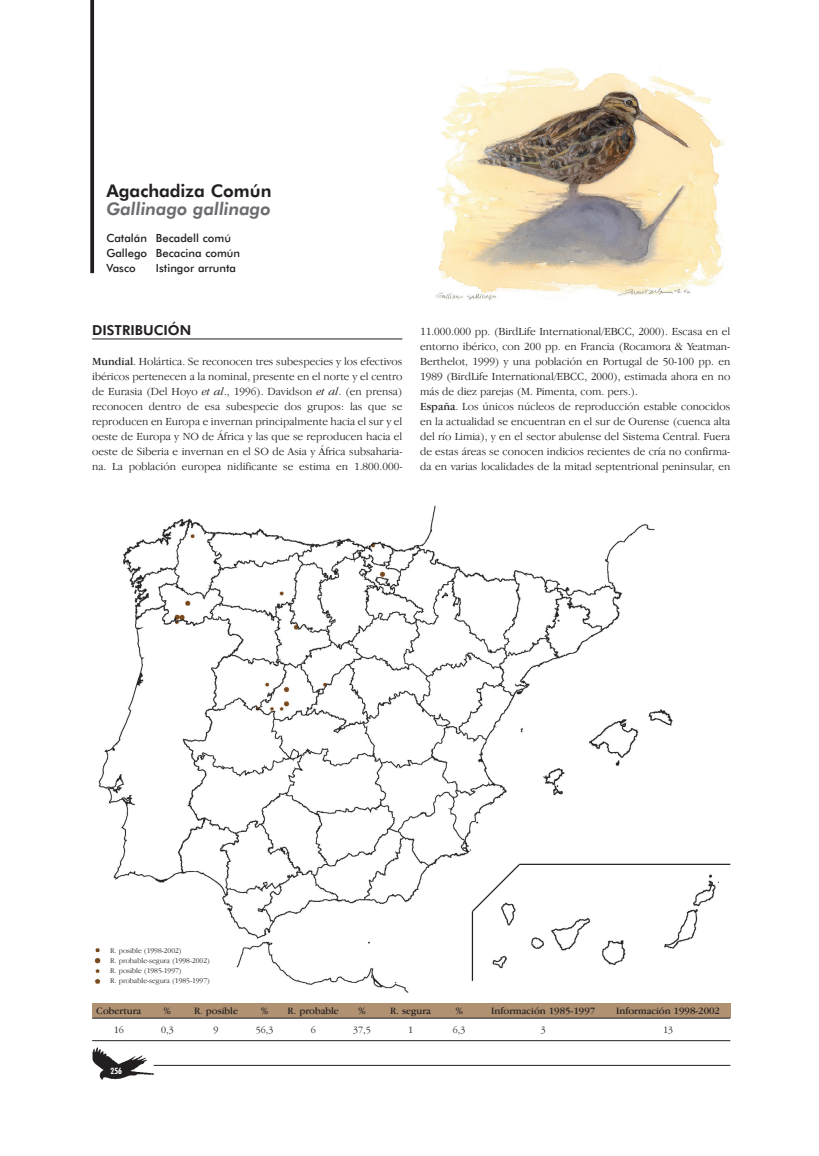
<style>
.page{position:relative;width:819px;height:1156px;background:#fff}
.page>*{position:absolute;margin:0;border:0;box-sizing:border-box;transform-origin:0 0}
.t1{font:italic 800 17.5px "Futura BT";color:#6c6d70}
.t2{font:800 17.5px "Futura BT";color:#231f20}
.t3{font:800 13.75px "Futura BT";color:#231f20}
.t4{font:300 11.25px/15px "Garamond IT Cby BT";color:#231f20;text-align:justify}
.t5{font:500 11.25px/15px "Futura BT";color:#231f20}
.t6{font:10px "Garamond IT Cby BT";color:#231f20}
.t7{font:300 10px "Garamond IT Cby BT";color:#231f20}
.t8{font:700 condensed 8.75px "Futura BT";color:#fff}
.t9{font:300 7.5px/10px "Garamond IT Cby BT";color:#231f20}
.s1{font-weight:400}
.s2{font-style:italic}
</style>
<div class="page">
<hr style="left:92px;top:338px;width:310px;height:1px;background:#231f20">
<img style="left:436px;top:69px;width:289px;height:231px">
<svg style="left:90px;top:0;width:4px;height:273px"></svg>
<img style="left:98px;top:505px;width:620px;height:487px">
<div style="left:92px;top:1002px;width:638px;height:15px;background:#b09171"></div>
<hr style="left:92px;top:1017px;width:638px;height:1px;background:#231f20">
<hr style="left:92px;top:1040px;width:638px;height:1px;background:#231f20">
<img style="left:94px;top:945px;width:14px;height:40px">
<img style="left:92px;top:1047px;width:68px;height:33px">
<hr style="left:154px;top:1064px;width:576px;height:1px;background:#231f20">
<hr style="left:472px;top:911px;width:1px;height:69px;background:#231f20">
<svg style="left:470px;top:862px;width:51px;height:51px"></svg>
<hr style="left:519px;top:863px;width:211px;height:1px;background:#231f20">
<h1 class="t2" style="left:106px;top:184px;width:167px">Agachadiza Común</h1>
<h1 class="t1" style="left:106px;top:202px;width:166px">Gallinago gallinago</h1>
<p class="t5" style="left:106px;top:232px;width:135px">Catalán Becadell comú<br>Gallego Becacina común<br>Vasco</p>
<p class="t5" style="left:156px;top:262px;width:82px">Istingor arrunta</p>
<p class="t3" style="left:92px;top:324px;width:101px">DISTRIBUCIÓN</p>
<p class="t4" style="left:92px;top:355px;width:312px"><span class="s1">Mundial</span>. Holártica. Se reconocen tres subespecies y los efectivos ibéricos pertenecen a la nominal, presente en el norte y el centro de Eurasia (Del Hoyo <span class="s2">et al</span>., 1996). Davidson <span class="s2">et al</span>. (en prensa) reconocen dentro de esa subespecie dos grupos: las que se reproducen en Europa e invernan principalmente hacia el sur y el oeste de Europa y NO de África y las que se reproducen hacia el oeste de Siberia e invernan en el SO de Asia y África subsaharia&shy;na. La población europea nidificante se estima en 1.800.000-</p>
<p class="t4" style="left:420px;top:325px;width:312px;text-align:left">11.000.000 pp. (BirdLife International/EBCC, 2000). Escasa en el entorno ibérico, con 200 pp. en Francia (Rocamora &amp; Yeatman-Berthelot, 1999) y una población en Portugal de 50-100 pp. en 1989 (BirdLife International/EBCC, 2000), estimada ahora en no más de diez parejas (M. Pimenta, com. pers.).<br><span class="s1">España</span>. Los únicos núcleos de reproducción estable conocidos en la actualidad se encuentran en el sur de Ourense (cuenca alta del río Limia), y en el sector abulense del Sistema Central. Fuera de estas áreas se conocen indicios recientes de cría no confirma&shy;da en varias localidades de la mitad septentrional peninsular, en</p>
<p class="t9" style="left:110px;top:946px;width:101px">R. posible (1998-2002)<br>R. probable-segura (1998-2002)<br>R. posible (1985-1997)<br>R. probable-segura (1985-1997)</p>
<p class="t6" style="left:96px;top:1007px;width:46px">Cobertura</p>
<p class="t7" style="left:114px;top:1025px;width:12px">16</p>
<p class="t8" style="left:110px;top:1066px;width:13px">256</p>
<p class="t6" style="left:164px;top:1007px;width:9px">%</p>
<p class="t7" style="left:161px;top:1025px;width:14px">0,3</p>
<p class="t6" style="left:194px;top:1007px;width:46px">R. posible</p>
<p class="t7" style="left:213px;top:1025px;width:7px">9</p>
<p class="t6" style="left:261px;top:1007px;width:9px">%</p>
<p class="t7" style="left:256px;top:1025px;width:19px">56,3</p>
<p class="t6" style="left:287px;top:1007px;width:53px">R. probable</p>
<p class="t7" style="left:311px;top:1025px;width:7px">6</p>
<p class="t6" style="left:358px;top:1007px;width:9px">%</p>
<p class="t7" style="left:353px;top:1025px;width:19px">37,5</p>
<p class="t6" style="left:390px;top:1007px;width:42px">R. segura</p>
<p class="t7" style="left:408px;top:1025px;width:7px">1</p>
<p class="t6" style="left:455px;top:1007px;width:9px">%</p>
<p class="t7" style="left:453px;top:1025px;width:14px">6,3</p>
<p class="t6" style="left:491px;top:1007px;width:105px">Información 1985-1997</p>
<p class="t7" style="left:540px;top:1025px;width:7px">3</p>
<p class="t6" style="left:616px;top:1007px;width:105px">Información 1998-2002</p>
<p class="t7" style="left:663px;top:1025px;width:12px">13</p>
</div>
